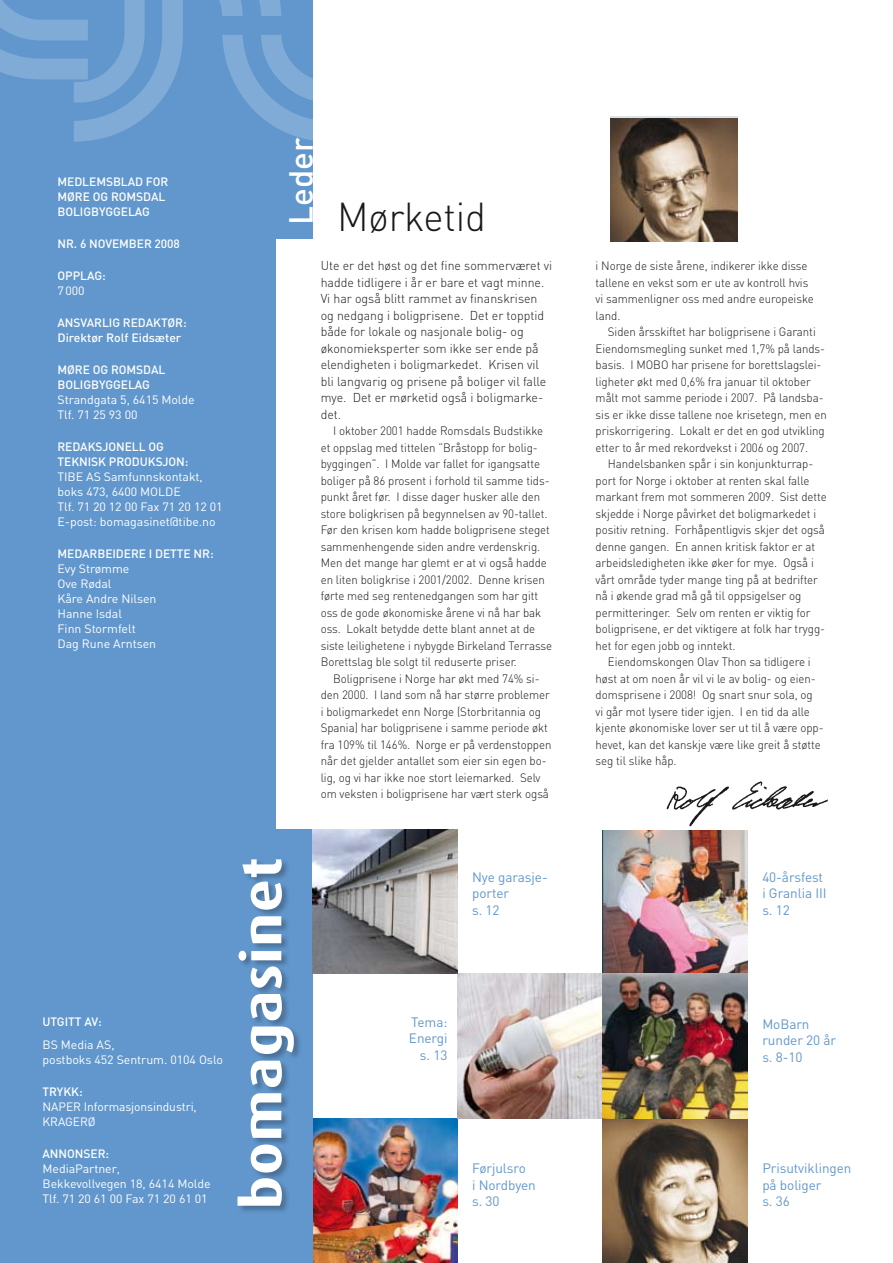
<style>
.page{position:relative;width:893px;height:1263px;background:#fff}
.page>*{position:absolute;margin:0;border:0;box-sizing:border-box;transform-origin:0 0}
.t1{font:300 39.9px "DIN";letter-spacing:-.005em;color:#1a171b}
.t2{font:500 33px "DIN";color:#fff}
.t3{font:13.5px/16.5px "DIN";letter-spacing:-.005em;color:#6197cc}
.t4{font:300 12.75px/16.5px "DIN";color:#1a171b}
.t5{font:300 12px/16.5px "DIN";letter-spacing:-.005em;color:#1a171b;scale:.96 1}
.t6{font:12px/15px "DIN";letter-spacing:-.005em;color:#fff}
.t7{font:500 12px/15px "DIN";letter-spacing:-.005em;color:#fff}
</style>
<div class="page">
<img style="left:666px;top:781px;width:162px;height:46px">
<img style="left:602px;top:831px;width:145px;height:143px">
<img style="left:603px;top:1118px;width:145px;height:145px">
<img style="left:313px;top:1118px;width:145px;height:145px">
<img style="left:458px;top:974px;width:145px;height:144px">
<div style="left:0;top:0;width:275px;height:1263px;background:#6197cc"></div>
<div style="left:270px;top:0;width:43px;height:239px;background:#6197cc"></div>
<div style="left:270px;top:830px;width:43px;height:433px;background:#6197cc"></div>
<div style="left:237px;top:859px;width:65px;height:355px;background:#1a171b;opacity:.3"></div>
<svg style="left:251px;top:1026px;width:43px;height:28px"></svg>
<svg style="left:251px;top:916px;width:30px;height:27px"></svg>
<svg style="left:238px;top:1178px;width:44px;height:28px"></svg>
<svg style="left:251px;top:1144px;width:31px;height:28px"></svg>
<svg style="left:251px;top:1093px;width:30px;height:45px"></svg>
<svg style="left:251px;top:1061px;width:31px;height:26px"></svg>
<svg style="left:251px;top:994px;width:31px;height:26px"></svg>
<svg style="left:239px;top:951px;width:43px;height:37px"></svg>
<svg style="left:242px;top:859px;width:40px;height:51px"></svg>
<img style="left:610px;top:118px;width:128px;height:123px">
<svg style="left:222px;top:35px;width:91px;height:106px"></svg>
<svg style="left:219px;top:0;width:62px;height:16px"></svg>
<svg style="left:0;top:0;width:183px;height:142px"></svg>
<img style="left:313px;top:829px;width:145px;height:145px">
<img style="left:603px;top:974px;width:145px;height:144px">
<p class="t7" style="left:58px;top:174px;width:112px">MEDLEMSBLAD FOR<br>MØREOGRO</p>
<p class="t7" style="left:58px;top:189px;width:94px;text-indent:69px">MSDAL<br>BOLIGBYGGELAG</p>
<p class="t7" style="left:58px;top:236px;width:124px">NR. 6 NOVEM BER 2008</p>
<p class="t7" style="left:58px;top:268px;width:31px">OPPLAG</p>
<p class="t7" style="left:102px;top:268px;width:5px">:</p>
<p class="t6" style="left:58px;top:283px;width:29px">7000</p>
<p class="t7" style="left:58px;top:315px;width:24px">ANSVARLIGREDA</p>
<p class="t7" style="left:58px;top:315px;width:131px;text-indent:96px">KTØR :<br>DIREKTØR ROLF EIDSÆTER</p>
<p class="t7" style="left:58px;top:362px;width:18px">MØREOGRO</p>
<p class="t7" style="left:58px;top:362px;width:94px;text-indent:69px">MSDAL<br>BOLIGBYGGELAG</p>
<p class="t6" style="left:58px;top:392px;width:139px">Strandgata 5, 6415 Molde<br>Tlf. 71 25 93 00</p>
<p class="t7" style="left:58px;top:439px;width:132px">REDAKSJON ELL OG<br>TEKN ISKPRODUKSJON :</p>
<p class="t6" style="left:58px;top:469px;width:167px">TIBE AS Samfunnskontakt, boks 473, 6400 MOLDE<br>Tlf. 71 20 12 00 Fax 71 20 12 01<br>E‑post: bomagasinet@tibe.no</p>
<p class="t7" style="left:58px;top:546px;width:158px">MEDARBEIDERE I DETTE N R:</p>
<p class="t6" style="left:58px;top:561px;width:101px">Evy Strømme<br>Ove Rødal<br>Kåre Andre Nilsen<br>Hanne Isdal<br>Finn Stormfelt<br>Dag Rune Arntsen</p>
<p class="t7" style="left:43px;top:1013px;width:61px">UTGITT AV:</p>
<p class="t6" style="left:43px;top:1037px;width:182px">BS Media AS,<br>postboks 452 Sentrum. 0104 Oslo</p>
<p class="t7" style="left:43px;top:1084px;width:42px">TRYKK:</p>
<p class="t6" style="left:43px;top:1099px;width:156px">NAPER Informasjonsindustri,<br>KRAGERØ</p>
<p class="t7" style="left:43px;top:1146px;width:9px">ANN</p>
<p class="t7" style="left:67px;top:1146px;width:43px">ONSER:</p>
<p class="t6" style="left:43px;top:1161px;width:170px">MediaPartner,<br>Bekkevollvegen 18, 6414 Molde<br>Tlf. 71 20 61 00 Fax 71 20 61 01</p>
<h2 class="t2" style="left:280px;top:225px;width:89px;rotate:-90deg">LEDER</h2>
<h1 class="t1" style="left:337px;top:192px;width:150px">Mørketid</h1>
<p class="t4" style="left:321px;top:257px;width:233px">Ute er det høst og det fine sommerværet vi hadde tidligere i år er bare et vagt minne.<br>Vi har også blitt rammet av finanskrisen og nedgang i boligprisene. Det er topptid både for lokale og nasjonale bolig- og økonomieksperter som ikke ser ende på elendigheten i boligmarkedet. Krisen vil bli langvarig og prisene på boliger vil falle mye. Det er mørketid også i boligmarke&shy;det.</p>
<p class="t5" style="left:321px;top:423px;width:242px;text-indent:12px">I oktober 2001 hadde Romsdals Budstikke et oppslag med tittelen ”Bråstopp for bolig&shy;byggingen”. I Molde var fallet for igangsatte boliger på 86 prosent i forhold til samme tids&shy;punkt året før. I disse dager husker alle den store boligkrisen på begynnelsen av 90-tallet.<br>Før den krisen kom hadde boligprisene steget sammenhengende siden andre verdenskrig.<br>Men det mange har glemt er at vi også hadde en liten boligkrise i 2001/2002. Denne krisen førte med seg rentenedgangen som har gitt oss de gode økonomiske årene vi nå har bak oss. Lokalt betydde dette blant annet at de siste leilighetene i nybygde Birkeland Terrasse Borettslag ble solgt til reduserte priser.</p>
<p class="t5" style="left:321px;top:670px;width:242px;text-indent:12px">Boligprisene i Norge har økt med 74% si&shy;den 2000. I land som nå har større problemer i boligmarkedet enn Norge (Storbritannia og Spania) har boligprisene i samme periode økt fra 109% til 146%. Norge er på verdenstoppen når det gjelder antallet som eier sin egen bo&shy;lig, og vi har ikke noe stort leiemarked. Selv om veksten i boligprisene har vært sterk også</p>
<p class="t3" style="left:472px;top:868px;width:77px">Nye garasje&shy;porter<br>s. 12</p>
<p class="t3" style="left:409px;top:1013px;width:40px;text-align:right">Tema:<br>Energi s. 13</p>
<p class="t3" style="left:472px;top:1160px;width:65px">Førjulsro<br>i Nordbyen s. 30</p>
<p class="t5" style="left:596px;top:258px;width:229px">i Norge de siste årene, indikerer ikke disse tallene en vekst som er ute av kontroll hvis vi sammenligner oss med andre europeiske land.</p>
<p class="t5" style="left:596px;top:324px;width:243px;text-indent:12px">Siden årsskiftet har boligprisene i Garanti Eiendomsmegling sunket med 1,7% på lands&shy;basis. I MOBO har prisene for borettslagslei&shy;ligheter økt med 0,6% fra januar til oktober målt mot samme periode i 2007. På landsba&shy;sis er ikke disse tallene noe krisetegn, men en priskorrigering. Lokalt er det en god utvikling etter to år med rekordvekst i 2006 og 2007.</p>
<p class="t5" style="left:596px;top:456px;width:242px;text-indent:12px">Handelsbanken spår i sin konjunkturrap&shy;port for Norge i oktober at renten skal falle markant frem mot sommeren 2009. Sist dette skjedde i Norge påvirket det boligmarkedet i positiv retning. Forhåpentligvis skjer det også denne gangen. En annen kritisk faktor er at arbeidsledigheten ikke øker for mye. Også i vårt område tyder mange ting på at bedrifter nå i økende grad må gå til oppsigelser og permitteringer. Selv om renten er viktig for boligprisene, er det viktigere at folk har trygg&shy;het for egen jobb og inntekt.</p>
<p class="t5" style="left:596px;top:654px;width:239px;text-indent:12px">Eiendomskongen Olav Thon sa tidligere i høst at om noen år vil vi le av bolig- og eien&shy;domsprisene i 2008! Og snart snur sola, og<br>vi går mot lysere tider igjen. I en tid da alle kjente økonomiske lover ser ut til å være opp&shy;hevet, kan det kanskje være like greit å støtte seg til slike håp.</p>
<p class="t3" style="left:762px;top:868px;width:66px">40-årsfest i Granlia III s. 12</p>
<p class="t3" style="left:762px;top:1015px;width:75px">MoBarn runder 20 år s. 8-10</p>
<p class="t3" style="left:762px;top:1160px;width:91px">Prisutviklingen på boliger<br>s. 36</p>
</div>
